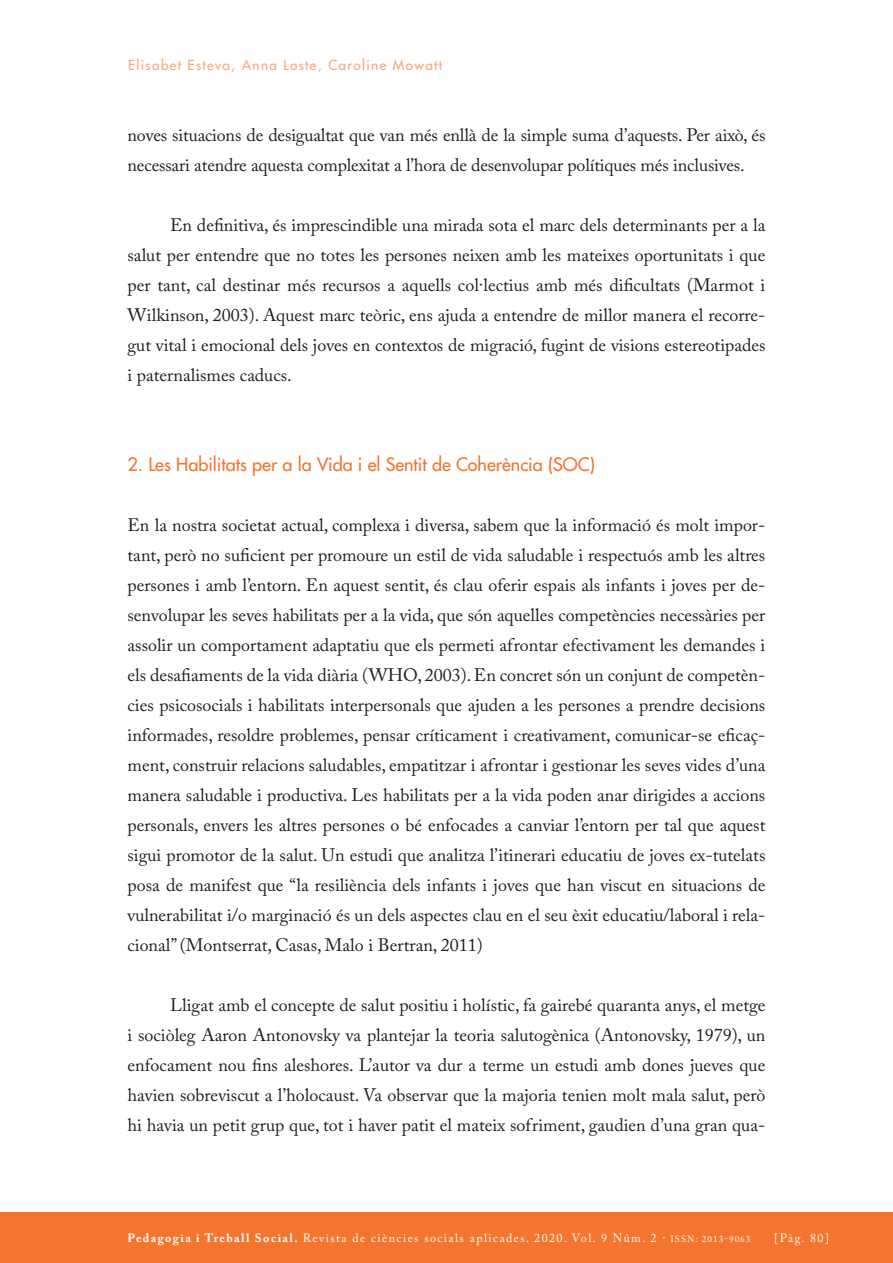
<style>
.page{position:relative;width:893px;height:1263px;background:#fff}
.page>*{position:absolute;margin:0;border:0;box-sizing:border-box;transform-origin:0 0}
.TEXT_COMU{font:18px/30px "Adobe Caslon Pro";letter-spacing:-.005em;color:#231f20;text-align:justify}
.INTERTITOLS{font:18px "Futura";color:#f3752e}
.CAPÇALERA_ESQUERRA{font:13.5px "Futura";letter-spacing:.1em;color:#f8a877}
.t1{font:12px "Adobe Caslon Pro";letter-spacing:.12em;color:#fff}
.s1{font-weight:700}
.s2{font-size:9px}
</style>
<div class="page">
<div style="left:0;top:1212px;width:893px;height:51px;background:#f3752e"></div>
<p class="CAPÇALERA_ESQUERRA" style="left:128px;top:57px;width:316px">Elisabet Esteva, Anna Loste, Caroline Mowatt</p>
<p class="TEXT_COMU" style="left:128px;top:120px;width:639px">noves situacions de desigualtat que van més enllà de la simple suma d’aquests. Per això, és necessari atendre aquesta complexitat a l’hora de desenvolupar polítiques més inclusives.</p>
<p class="TEXT_COMU" style="left:128px;top:210px;width:639px;text-indent:43px">En definitiva, és imprescindible una mirada sota el marc dels determinants per a la salut per entendre que no totes les persones neixen amb les mateixes oportunitats i que per tant, cal destinar més recursos a aquells col·lectius amb més dificultats (Marmot i Wilkinson, 2003). Aquest marc teòric, ens ajuda a entendre de millor manera el recorre&shy;gut vital i emocional dels joves en contextos de migració, fugint de visions estereotipades i paternalismes caducs.</p>
<p class="INTERTITOLS" style="left:128px;top:453px;width:469px">2. Les Habilitats per a la Vida i el Sentit de Coherència (SOC)</p>
<p class="TEXT_COMU" style="left:128px;top:510px;width:639px">En la nostra societat actual, complexa i diversa, sabem que la informació és molt impor&shy;tant, però no suficient per promoure un estil de vida saludable i respectuós amb les altres persones i amb l’entorn. En aquest sentit, és clau oferir espais als infants i joves per de&shy;senvolupar les seves habilitats per a la vida, que són aquelles competències necessàries per assolir un comportament adaptatiu que els permeti afrontar efectivament les demandes i els desafiaments de la vida diària (WHO, 2003). En concret són un conjunt de competèn&shy;cies psicosocials i habilitats interpersonals que ajuden a les persones a prendre decisions informades, resoldre problemes, pensar críticament i creativament, comunicar-se eficaç&shy;ment, construir relacions saludables, empatitzar i afrontar i gestionar les seves vides d’una manera saludable i productiva. Les habilitats per a la vida poden anar dirigides a accions personals, envers les altres persones o bé enfocades a canviar l’entorn per tal que aquest sigui promotor de la salut. Un estudi que analitza l’itinerari educatiu de joves ex-tutelats posa de manifest que “la resiliència dels infants i joves que han viscut en situacions de vulnerabilitat i/o marginació és un dels aspectes clau en el seu èxit educatiu/laboral i rela&shy;cional” (Montserrat, Casas, Malo i Bertran, 2011)</p>
<p class="TEXT_COMU" style="left:128px;top:990px;width:639px;text-indent:43px">Lligat amb el concepte de salut positiu i holístic, fa gairebé quaranta anys, el metge i sociòleg Aaron Antonovsky va plantejar la teoria salutogènica (Antonovsky, 1979), un enfocament nou fins aleshores. L’autor va dur a terme un estudi amb dones jueves que havien sobreviscut a l’holocaust. Va observar que la majoria tenien molt mala salut, però hi havia un petit grup que, tot i haver patit el mateix sofriment, gaudien d’una gran qua-</p>
<p class="t1" style="left:128px;top:1231px;width:624px"><span class="s1">Pedagogia i Treball Social.</span> Revista de ciències socials aplicades. 2020. Vol. 9 Núm. 2 · <span class="s2">ISSN: 2013-9063</span></p>
<p class="t1" style="left:774px;top:1231px;width:56px">[Pàg. 80]</p>
</div>
